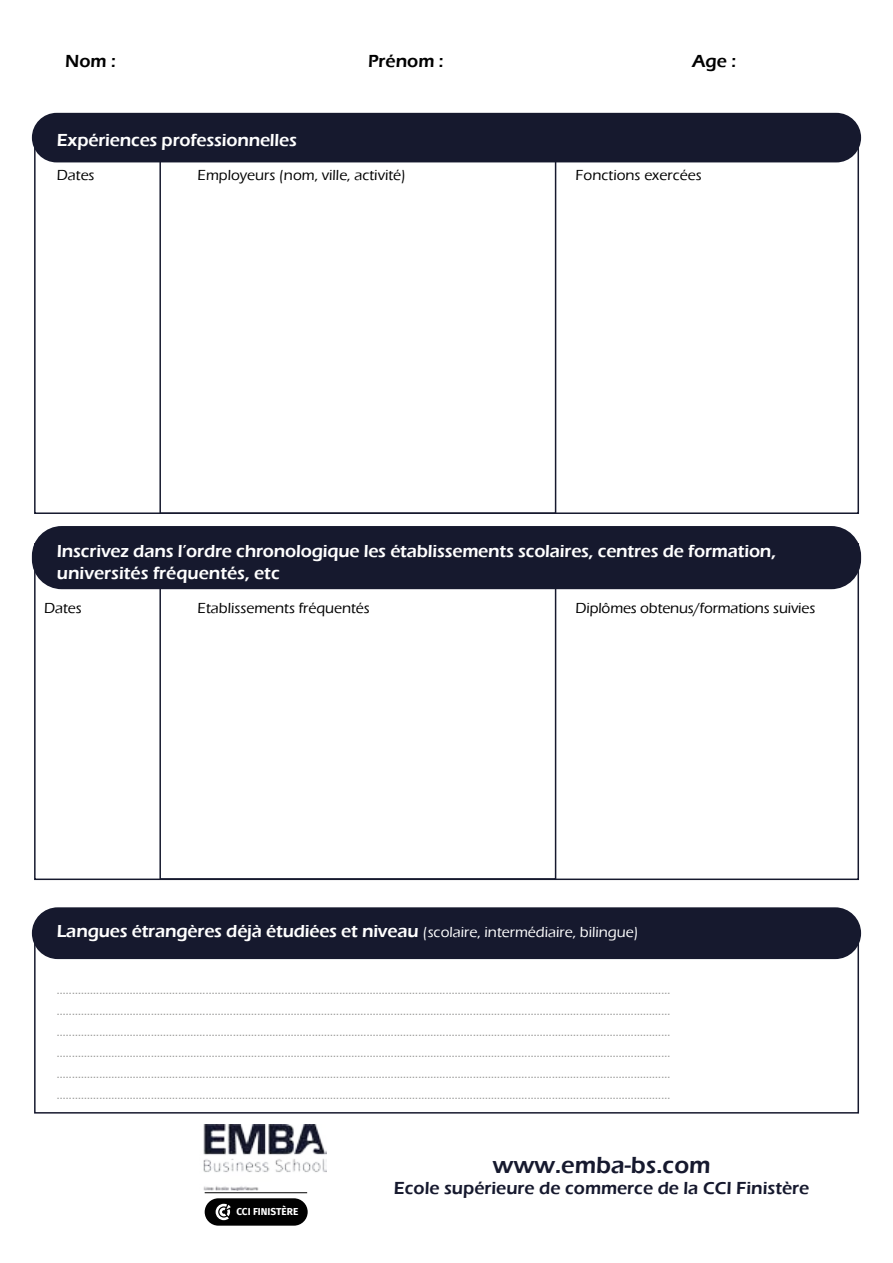
<style>
.page{position:relative;width:893px;height:1263px;background:#fff}
.page>*{position:absolute;margin:0;border:0;box-sizing:border-box;transform-origin:0 0}
.t1{font:600 24px "Eras ITC";color:#16192e}
.t2{font:600 18px/21.6px "Eras ITC";letter-spacing:-.01em;color:#fff}
.t3{font:600 18px "Eras ITC";color:#16192e}
.t4{font:600 18px "Eras ITC";color:#000}
.t5{font:500 15px "Eras ITC";color:#000}
.t6{font:500 13.5px "Eras ITC";color:#9d9d9c}
.t7{font:700 10.05px "Fira Sans";color:#fff}
.s1{font-weight:500;font-size:15px}
</style>
<div class="page">
<div style="left:32px;top:113px;width:829px;height:49px;background:#16192e;border-radius:25px"></div>
<div style="left:159px;top:155px;width:397px;height:359px;border:2px solid #16192e"></div>
<div style="left:32px;top:526px;width:829px;height:63px;background:#16192e;border-radius:30px"></div>
<div style="left:34px;top:543px;width:825px;height:337px;border:2px solid #16192e"></div>
<div style="left:159px;top:585px;width:397px;height:295px;border:2px solid #16192e"></div>
<div style="left:32px;top:907px;width:829px;height:52px;background:#16192e;border-radius:26px"></div>
<div style="left:34px;top:923px;width:825px;height:190px;border:2px solid #16192e"></div>
<img style="left:203px;top:1124px;width:123px;height:67px">
<hr style="left:205px;top:1192px;width:102px;height:1px;background:#000">
<div style="left:205px;top:1198px;width:103px;height:27px;background:#010101;border-radius:14px"></div>
<svg style="left:216px;top:1204px;width:15px;height:16px"></svg>
<p class="t4" style="left:65px;top:50px;width:52px">Nom :</p>
<p class="t4" style="left:368px;top:50px;width:77px">Prénom :</p>
<p class="t4" style="left:692px;top:50px;width:46px">Age :</p>
<p class="t2" style="left:57px;top:129px;width:242px">Expériences professionnelles</p>
<p class="t5" style="left:57px;top:167px;width:39px">Dates</p>
<p class="t5" style="left:198px;top:167px;width:210px">Employeurs (nom, ville, activité)</p>
<p class="t5" style="left:576px;top:167px;width:128px">Fonctions exercées</p>
<p class="t2" style="left:57px;top:540px;width:721px">Inscrivez dans l’ordre chronologique les établissements scolaires, centres de formation, universités fréquentés, etc</p>
<p class="t5" style="left:44px;top:599px;width:39px">Dates</p>
<p class="t5" style="left:198px;top:599px;width:174px">Etablissements fréquentés</p>
<p class="t5" style="left:576px;top:599px;width:241px">Diplômes obtenus/formations suivies</p>
<p class="t2" style="left:57px;top:920px;width:583px">Langues étrangères déjà étudiées et niveau <span class="s1">(scolaire, intermédiaire, bilingue)</span></p>
<p class="t6" style="left:57px;top:982px;width:615px">..........................................................................................................................................................................................................</p>
<p class="t6" style="left:57px;top:1003px;width:615px">..........................................................................................................................................................................................................</p>
<p class="t6" style="left:57px;top:1024px;width:615px">..........................................................................................................................................................................................................</p>
<p class="t6" style="left:57px;top:1045px;width:615px">..........................................................................................................................................................................................................</p>
<p class="t6" style="left:57px;top:1066px;width:615px">..........................................................................................................................................................................................................</p>
<p class="t6" style="left:57px;top:1087px;width:615px">..........................................................................................................................................................................................................</p>
<p class="t7" style="left:236px;top:1203px;width:63px">CCI FINISTÈRE</p>
<p class="t1" style="left:492px;top:1151px;width:220px">www.emba-bs.com</p>
<p class="t3" style="left:394px;top:1178px;width:417px">Ecole supérieure de commerce de la CCI Finistère</p>
</div>
